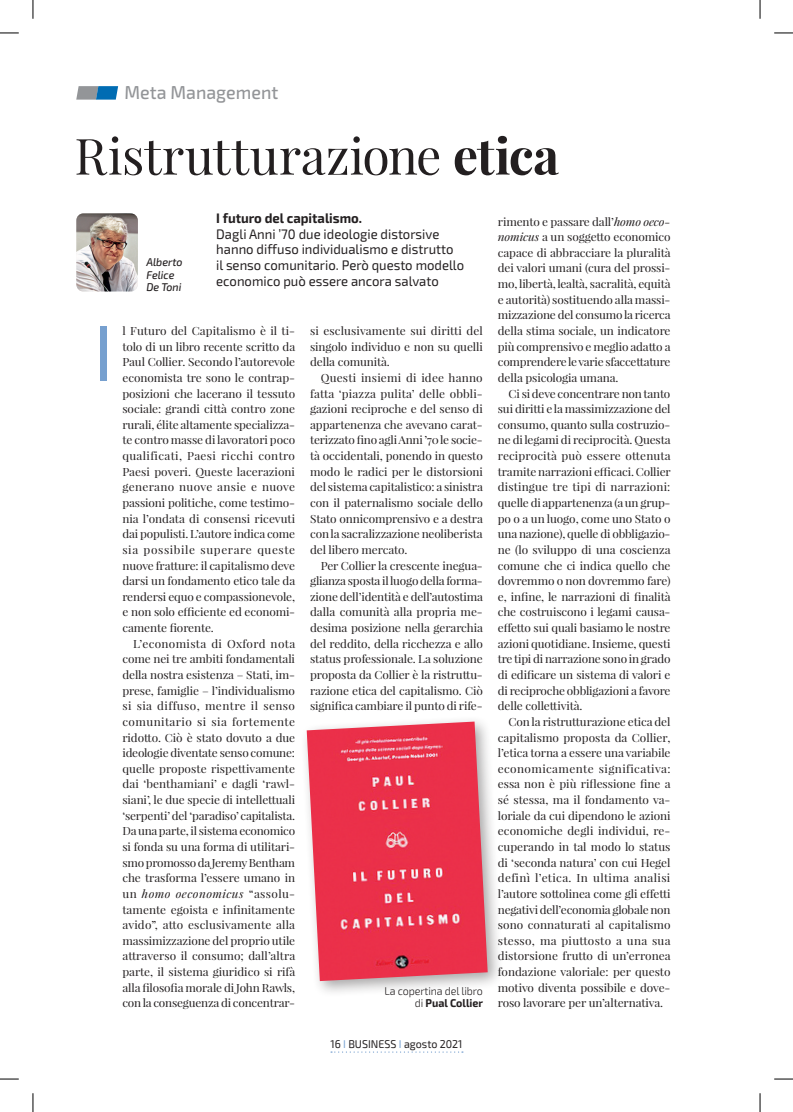
<style>
.page{position:relative;width:793px;height:1112px;background:#fff}
.page>*{position:absolute;margin:0;border:0;box-sizing:border-box;transform-origin:0 0}
.t1{font:79.38px "Exo 2";color:#77a0cf;scale:.95 1}
.Titolo_Playfair{font:50px "Playfair Display";letter-spacing:-.005em;color:#231f20}
.t2{font:500 18.75px "Exo 2";color:#939598;scale:.95 1}
.Sommario{font:13.75px/15.6px "Exo 2";color:#231f20;scale:.95 1}
.Sommario-2{font:700 13.75px "Exo 2";color:#231f20;scale:.95 1}
.Corpo_Testo_Playfair{font:11.25px/15.6px "Playfair Display";letter-spacing:-.01em;color:#231f20;text-align:justify;scale:1.05 1}
.Didascalia{font:300 11.25px/12.5px "Exo 2";letter-spacing:-.01em;color:#231f20;text-align:right;scale:.95 1}
.t3{font:11.25px "Exo 2";color:#231f20;scale:.95 1}
.t4{font:italic 500 11.25px "Exo 2";color:#231f20;scale:.95 1}
.s1{font-weight:700}
.s2{font-style:italic}
.s3{color:#79a3d3}
</style>
<div class="page">
<svg style="left:331px;top:1051px;width:132px;height:1px"></svg>
<img style="left:76px;top:213px;width:62px;height:78px">
<svg style="left:76px;top:86px;width:42px;height:14px"></svg>
<div style="left:300px;top:714px;width:204px;height:283px;background:#231f20;opacity:.4"></div>
<img style="left:306px;top:721px;width:181px;height:259px">
<svg style="left:0;top:32px;width:19px;height:2px"></svg>
<svg style="left:774px;top:32px;width:18px;height:2px"></svg>
<svg style="left:0;top:1078px;width:19px;height:1px"></svg>
<svg style="left:774px;top:1078px;width:18px;height:1px"></svg>
<svg style="left:32px;top:0;width:2px;height:19px"></svg>
<svg style="left:32px;top:1093px;width:2px;height:18px"></svg>
<svg style="left:759px;top:0;width:1px;height:19px"></svg>
<svg style="left:759px;top:1093px;width:1px;height:18px"></svg>
<p class="t2" style="left:124px;top:82px;width:163px">Meta Management</p>
<p class="Titolo_Playfair" style="left:74px;top:125px;width:486px">Ristrutturazione <span class="s1">etica</span></p>
<p class="t4" style="left:146px;top:255px;width:40px">Alberto</p>
<p class="t4" style="left:146px;top:268px;width:31px">Felice</p>
<p class="t4" style="left:146px;top:280px;width:38px">De Toni</p>
<p class="Sommario-2" style="left:216px;top:210px;width:155px">I futuro del capitalismo.</p>
<p class="Sommario" style="left:216px;top:226px;width:262px">Dagli Anni ’70 due ideologie distorsive hanno diffuso individualismo e distrutto<br>il senso comunitario. Però questo modello economico può essere ancora salvato</p>
<p class="Corpo_Testo_Playfair" style="left:122px;top:323px;width:166px">l Futuro del Capitalismo è il ti&shy;tolo di un libro recente scritto da Paul Collier. Secondo l’autorevole economista tre sono le contrap&shy;posizioni che lacerano il tessuto sociale: grandi città contro zone rurali, élite altamente specializza&shy;te contro masse di lavoratori poco qualificati, Paesi ricchi contro Paesi poveri. Queste lacerazioni generano nuove ansie e nuove passioni politiche, come testimo&shy;nia l’ondata di consensi ricevuti dai populisti. L’autore indica come sia possibile superare queste nuove fratture: il capitalismo deve darsi un fondamento etico tale da rendersi equo e compassionevole, e non solo efficiente ed economi&shy;camente fiorente.</p>
<p class="Corpo_Testo_Playfair" style="left:122px;top:635px;width:166px;text-indent:11px">L’economista di Oxford nota come nei tre ambiti fondamentali della nostra esistenza – Stati, im&shy;prese, famiglie – l’individualismo si sia diffuso, mentre il senso comunitario si sia fortemente ridotto. Ciò è stato dovuto a due ideologie diventate senso comune: quelle proposte rispettivamente dai ‘benthamiani’ e dagli ‘rawl&shy;siani’, le due specie di intellettuali ‘serpenti’ del ‘paradiso’ capitalista.<br>Da una parte, il sistema economico si fonda su una forma di utilitari&shy;smo promosso da Jeremy Bentham che trasforma l’essere umano in un <span class="s2">homo oeconomicus</span> “assolu&shy;tamente egoista e infinitamente avido”, atto esclusivamente alla massimizzazione del proprio utile attraverso il consumo; dall’altra parte, il sistema giuridico si rifà alla filosofia morale di John Rawls, con la conseguenza di concentrar-</p>
<p class="t1" style="left:94px;top:307px;width:22px">I</p>
<p class="Corpo_Testo_Playfair" style="left:310px;top:323px;width:166px">si esclusivamente sui diritti del singolo individuo e non su quelli della comunità.</p>
<p class="Corpo_Testo_Playfair" style="left:310px;top:370px;width:166px;text-indent:11px">Questi insiemi di idee hanno fatta ‘piazza pulita’ delle obbli&shy;gazioni reciproche e del senso di appartenenza che avevano carat&shy;terizzato fino agli Anni ’70 le socie&shy;tà occidentali, ponendo in questo modo le radici per le distorsioni del sistema capitalistico: a sinistra con il paternalismo sociale dello Stato onnicomprensivo e a destra con la sacralizzazione neoliberista del libero mercato.</p>
<p class="Corpo_Testo_Playfair" style="left:310px;top:557px;width:166px;text-indent:11px">Per Collier la crescente inegua&shy;glianza sposta il luogo della forma&shy;zione dell’identità e dell’autostima dalla comunità alla propria me&shy;desima posizione nella gerarchia del reddito, della ricchezza e allo status professionale. La soluzione proposta da Collier è la ristruttu&shy;razione etica del capitalismo. Ciò significa cambiare il punto di rife-</p>
<p class="Didascalia" style="left:384px;top:984px;width:105px">La copertina del libro di <span class="s1">Pual Collier</span></p>
<p class="t3" style="left:330px;top:1037px;width:140px">16 <span class="s3">I</span> BUSINESS <span class="s3">I</span> agosto 2021</p>
<p class="Corpo_Testo_Playfair" style="left:497px;top:213px;width:166px">rimento e passare dall’<span class="s2">homo oeco&shy;nomicus</span> a un soggetto economico capace di abbracciare la pluralità dei valori umani (cura del prossi&shy;mo, libertà, lealtà, sacralità, equità e autorità) sostituendo alla massi&shy;mizzazione del consumo la ricerca della stima sociale, un indicatore più comprensivo e meglio adatto a comprendere le varie sfaccettature della psicologia umana.</p>
<p class="Corpo_Testo_Playfair" style="left:497px;top:385px;width:166px;text-indent:11px">Ci si deve concentrare non tanto sui diritti e la massimizzazione del consumo, quanto sulla costruzio&shy;ne di legami di reciprocità. Questa reciprocità può essere ottenuta tramite narrazioni efficaci. Collier distingue tre tipi di narrazioni: quelle di appartenenza (a un grup&shy;po o a un luogo, come uno Stato o una nazione), quelle di obbligazio&shy;ne (lo sviluppo di una coscienza comune che ci indica quello che dovremmo o non dovremmo fare) e, infine, le narrazioni di finalità che costruiscono i legami causa&shy;effetto sui quali basiamo le nostre azioni quotidiane. Insieme, questi tre tipi di narrazione sono in grado di edificare un sistema di valori e di reciproche obbligazioni a favore delle collettività.</p>
<p class="Corpo_Testo_Playfair" style="left:497px;top:713px;width:166px;text-indent:11px">Con la ristrutturazione etica del capitalismo proposta da Collier, l’etica torna a essere una variabile economicamente significativa: essa non è più riflessione fine a sé stessa, ma il fondamento va&shy;loriale da cui dipendono le azioni economiche degli individui, re&shy;cuperando in tal modo lo status di ‘seconda natura’ con cui Hegel definì l’etica. In ultima analisi l’autore sottolinea come gli effetti negativi dell’economia globale non sono connaturati al capitalismo stesso, ma piuttosto a una sua distorsione frutto di un’erronea fondazione valoriale: per questo motivo diventa possibile e dove&shy;roso lavorare per un’alternativa.</p>
</div>
